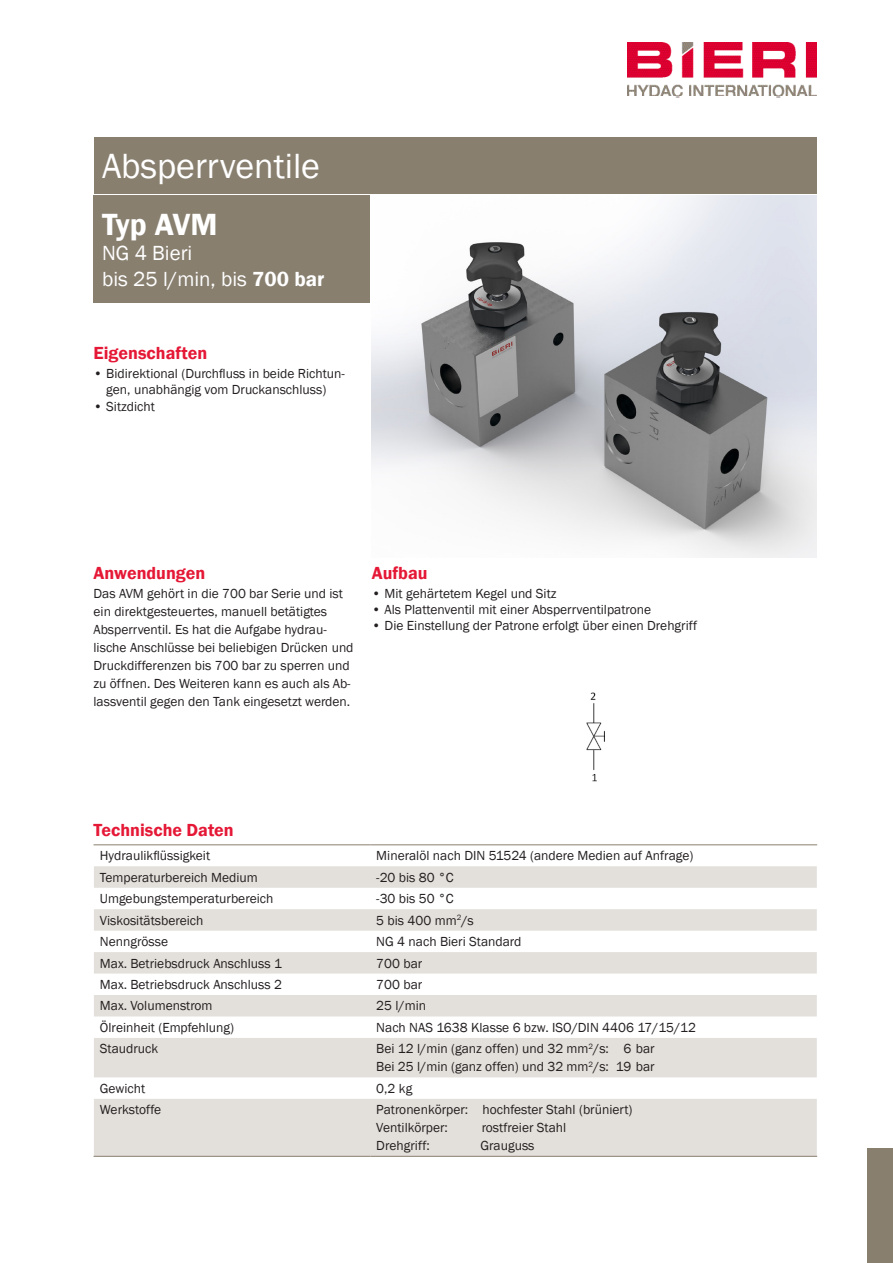
<style>
.page{position:relative;width:893px;height:1263px;background:#fff}
.page>*{position:absolute;margin:0;border:0;box-sizing:border-box;transform-origin:0 0}
._01_Titelseite_Titel{font:36px "Franklin Gothic";color:#fff}
._02_Titelseite_Unter{font:600 31.5px "Franklin Gothic";letter-spacing:-.015em;color:#fff}
._03_Titelseite_Unter{font:21px "Franklin Gothic";color:#fff}
._04_Titel_rot{font:600 18px "Franklin Gothic";color:#e51836}
._07_Grundtext{font:13.5px "Franklin Gothic";color:#231f20}
.Grundtext{font:13.5px/18px "Franklin Gothic";color:#231f20}
.s1{font-weight:600}
</style>
<div class="page">
<img style="left:627px;top:43px;width:189px;height:55px">
<div style="left:867px;top:1148px;width:26px;height:115px;background:#887f6f"></div>
<div style="left:94px;top:137px;width:722px;height:56px;background:#887f6f"></div>
<div style="left:94px;top:195px;width:276px;height:108px;background:#887f6f"></div>
<img style="left:586px;top:692px;width:18px;height:90px">
<img style="left:372px;top:196px;width:444px;height:361px">
<svg style="left:94px;top:866px;width:723px;height:290px;fill:#e3e0db"></svg>
<hr style="left:94px;top:1156px;width:276px;height:1px;background:#887f6f">
<hr style="left:370px;top:1156px;width:447px;height:1px;background:#887f6f">
<hr style="left:94px;top:844px;width:276px;height:1px;background:#887f6f">
<hr style="left:370px;top:844px;width:447px;height:1px;background:#887f6f">
<p class="_01_Titelseite_Titel" style="left:102px;top:144px;width:219px">Absperrventile</p>
<p class="_02_Titelseite_Unter" style="left:102px;top:205px;width:117px">Typ AVM</p>
<p class="_03_Titelseite_Unter" style="left:102px;top:240px;width:92px">NG 4 Bieri</p>
<p class="_03_Titelseite_Unter" style="left:102px;top:266px;width:224px">bis 25 l/min, bis <span class="s1">700 bar</span></p>
<p class="_04_Titel_rot" style="left:94px;top:342px;width:115px">Eigenschaften</p>
<p class="Grundtext" style="left:94px;top:366px;width:253px;line-height:16.2px;text-align:center">• Bidirektional (Durchfluss in beide Richtun&shy;gen, unabhängig vom Druckanschluss)</p>
<p class="Grundtext" style="left:94px;top:397px;width:63px">• Sitzdicht</p>
<p class="_04_Titel_rot" style="left:94px;top:562px;width:113px">Anwendungen</p>
<p class="Grundtext" style="left:94px;top:585px;width:262px">Das AVM gehört in die 700 bar Serie und ist ein direktgesteuertes, manuell betätigtes Absperrventil. Es hat die Aufgabe hydrau&shy;lische Anschlüsse bei beliebigen Drücken und Druckdifferenzen bis 700 bar zu sperren und zu öffnen. Des Weiteren kann es auch als Ab&shy;lassventil gegen den Tank eingesetzt werden.</p>
<p class="_04_Titel_rot" style="left:372px;top:562px;width:57px">Aufbau</p>
<p class="Grundtext" style="left:372px;top:585px;width:186px">• Mit gehärtetem Kegel und Sitz</p>
<p class="Grundtext" style="left:372px;top:601px;width:281px">• Als Plattenventil mit einer Absperrventilpatrone</p>
<p class="Grundtext" style="left:372px;top:617px;width:327px">• Die Einstellung der Patrone erfolgt über einen Drehgriff</p>
<p class="_04_Titel_rot" style="left:94px;top:818px;width:142px">Technische Daten</p>
<p class="_07_Grundtext" style="left:100px;top:847px;width:112px">Hydraulikflüssigkeit</p>
<p class="_07_Grundtext" style="left:376px;top:847px;width:319px">Mineralöl nach DIN 51524 (andere Medien auf Anfrage)</p>
<p class="_07_Grundtext" style="left:100px;top:869px;width:159px">Temperaturbereich Medium</p>
<p class="_07_Grundtext" style="left:376px;top:869px;width:79px">-20 bis 80 °C</p>
<p class="_07_Grundtext" style="left:100px;top:890px;width:175px">Umgebungstemperaturbereich</p>
<p class="_07_Grundtext" style="left:376px;top:890px;width:79px">-30 bis 50 °C</p>
<p class="_07_Grundtext" style="left:100px;top:912px;width:105px">Viskositätsbereich</p>
<p class="_07_Grundtext" style="left:376px;top:912px;width:99px">5 bis 400 mm<sup>2</sup>/s</p>
<p class="_07_Grundtext" style="left:100px;top:933px;width:70px">Nenngrösse</p>
<p class="_07_Grundtext" style="left:376px;top:933px;width:147px">NG 4 nach Bieri Standard</p>
<p class="_07_Grundtext" style="left:100px;top:955px;width:184px">Max. Betriebsdruck Anschluss 1</p>
<p class="_07_Grundtext" style="left:376px;top:955px;width:47px">700 bar</p>
<p class="_07_Grundtext" style="left:100px;top:976px;width:184px">Max. Betriebsdruck Anschluss 2</p>
<p class="_07_Grundtext" style="left:376px;top:976px;width:47px">700 bar</p>
<p class="_07_Grundtext" style="left:100px;top:997px;width:114px">Max. Volumenstrom</p>
<p class="_07_Grundtext" style="left:376px;top:997px;width:51px">25 l/min</p>
<p class="_07_Grundtext" style="left:100px;top:1019px;width:136px">Ölreinheit (Empfehlung)</p>
<p class="_07_Grundtext" style="left:376px;top:1019px;width:321px">Nach NAS 1638 Klasse 6 bzw. ISO/DIN 4406 17/15/12</p>
<p class="_07_Grundtext" style="left:100px;top:1040px;width:60px">Staudruck</p>
<p class="_07_Grundtext" style="left:376px;top:1040px;width:280px">Bei 12 l/min (ganz offen) und 32 mm<sup>2</sup>/s: 6 bar</p>
<p class="_07_Grundtext" style="left:376px;top:1058px;width:280px">Bei 25 l/min (ganz offen) und 32 mm<sup>2</sup>/s: 19 bar</p>
<p class="_07_Grundtext" style="left:100px;top:1080px;width:47px">Gewicht</p>
<p class="_07_Grundtext" style="left:376px;top:1080px;width:38px">0,2 kg</p>
<p class="_07_Grundtext" style="left:100px;top:1101px;width:63px">Werkstoffe</p>
<p class="_07_Grundtext" style="left:376px;top:1101px;width:258px">Patronenkörper: hochfester Stahl (brüniert)</p>
<p class="_07_Grundtext" style="left:376px;top:1119px;width:73px">Ventilkörper:</p>
<p class="_07_Grundtext" style="left:482px;top:1119px;width:86px">rostfreier Stahl</p>
<p class="_07_Grundtext" style="left:376px;top:1137px;width:55px">Drehgriff:</p>
<p class="_07_Grundtext" style="left:480px;top:1137px;width:56px">Grauguss</p>
</div>
